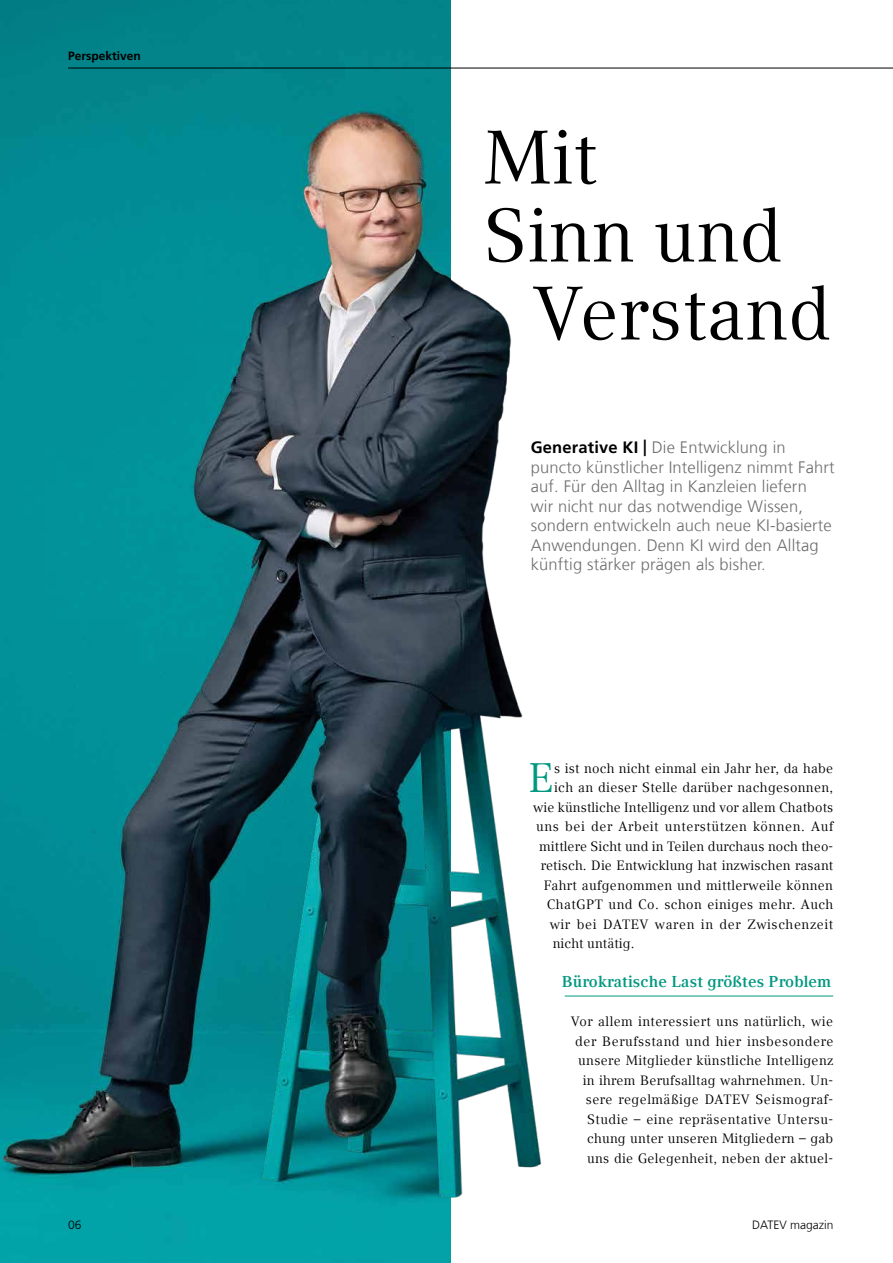
<style>
.page{position:relative;width:893px;height:1263px;background:#fff}
.page>*{position:absolute;margin:0;border:0;box-sizing:border-box;transform-origin:0 0}
.t1{font:75px "Compatil Text LT Pro";color:#000}
.t2{font:41.1px "Compatil Text LT Pro";color:#009881}
.t3{font:300 16.5px/19.5px "Frutiger LT Com";letter-spacing:.01em;color:#6e6e6e}
.t4{font:700 15.75px "Compatil Text LT Pro";letter-spacing:.01em;color:#009881}
.t5{font:13.5px/19.5px "Compatil Text LT Pro";letter-spacing:.025em;color:#000;text-align:right}
.t6{font:13.5px "Compatil Text LT Pro";letter-spacing:.045em;color:#000}
.t7{font:300 12px "Frutiger LT Com";color:#000}
.t8{font:700 12px "Frutiger LT Com";color:#000}
.s1{font-weight:700;color:#000}
</style>
<div class="page">
<hr style="left:565px;top:996px;width:268px;height:1px;background:#009881">
<hr style="left:68px;top:68px;width:825px;height:1px;background:#000">
<div style="left:0;top:0;width:450px;height:84px;background:#03848a"></div>
<img style="left:0;top:84px;width:585px;height:1179px">
<p class="t8" style="left:68px;top:48px;width:74px">Perspektiven</p>
<h1 class="t1" style="left:483px;top:114px;width:115px">Mit</h1>
<h1 class="t1" style="left:483px;top:192px;width:300px">Sinn und</h1>
<h1 class="t1" style="left:533px;top:270px;width:300px">Verstand</h1>
<p class="t3" style="left:531px;top:438px;width:305px"><span class="s1">Generative KI |</span> Die Entwicklung in puncto künstlicher Intelligenz nimmt Fahrt auf. Für den Alltag in Kanzleien liefern<br>wir nicht nur das notwendige Wissen, sondern entwickeln auch neue KI-basierte Anwendungen. Denn KI wird den Alltag künftig stärker prägen als bisher.</p>
<h2 class="t2" style="left:528px;top:754px;width:27px">E</h2>
<p class="t5" style="left:554px;top:758px;width:281px">s ist noch nicht einmal ein Jahr her, da habe</p>
<p class="t5" style="left:554px;top:778px;width:281px">ich an dieser Stelle darüber nachgesonnen,</p>
<p class="t5" style="left:533px;top:797px;width:302px">wie künstliche Intelligenz und vor allem Chatbots</p>
<p class="t5" style="left:536px;top:817px;width:298px">uns bei der Arbeit unterstützen können. Auf</p>
<p class="t5" style="left:539px;top:836px;width:296px">mittlere Sicht und in Teilen durchaus noch theo-</p>
<p class="t5" style="left:541px;top:856px;width:294px">retisch. Die Entwicklung hat inzwischen rasant</p>
<p class="t5" style="left:544px;top:875px;width:291px">Fahrt aufgenommen und mittlerweile können</p>
<p class="t5" style="left:547px;top:895px;width:288px">ChatGPT und Co. schon einiges mehr. Auch</p>
<p class="t6" style="left:550px;top:916px;width:285px">wir bei DATEV waren in der Zwischenzeit</p>
<p class="t5" style="left:553px;top:934px;width:83px">nicht untätig.</p>
<p class="t4" style="left:562px;top:972px;width:271px">Bürokratische Last größtes Problem</p>
<p class="t5" style="left:571px;top:1012px;width:264px">Vor allem interessiert uns natürlich, wie der Berufsstand und hier insbesondere unsere Mitglieder künstliche Intelligenz in ihrem Berufsalltag wahrnehmen. Un&shy;sere regelmäßige DATEV Seismograf-Studie – eine repräsentative Untersu&shy;chung unter unseren Mitgliedern – gab uns die Gelegenheit, neben der aktuel-</p>
<p class="t7" style="left:68px;top:1217px;width:15px">06</p>
<p class="t7" style="left:752px;top:1217px;width:83px">DATEV magazin</p>
</div>
